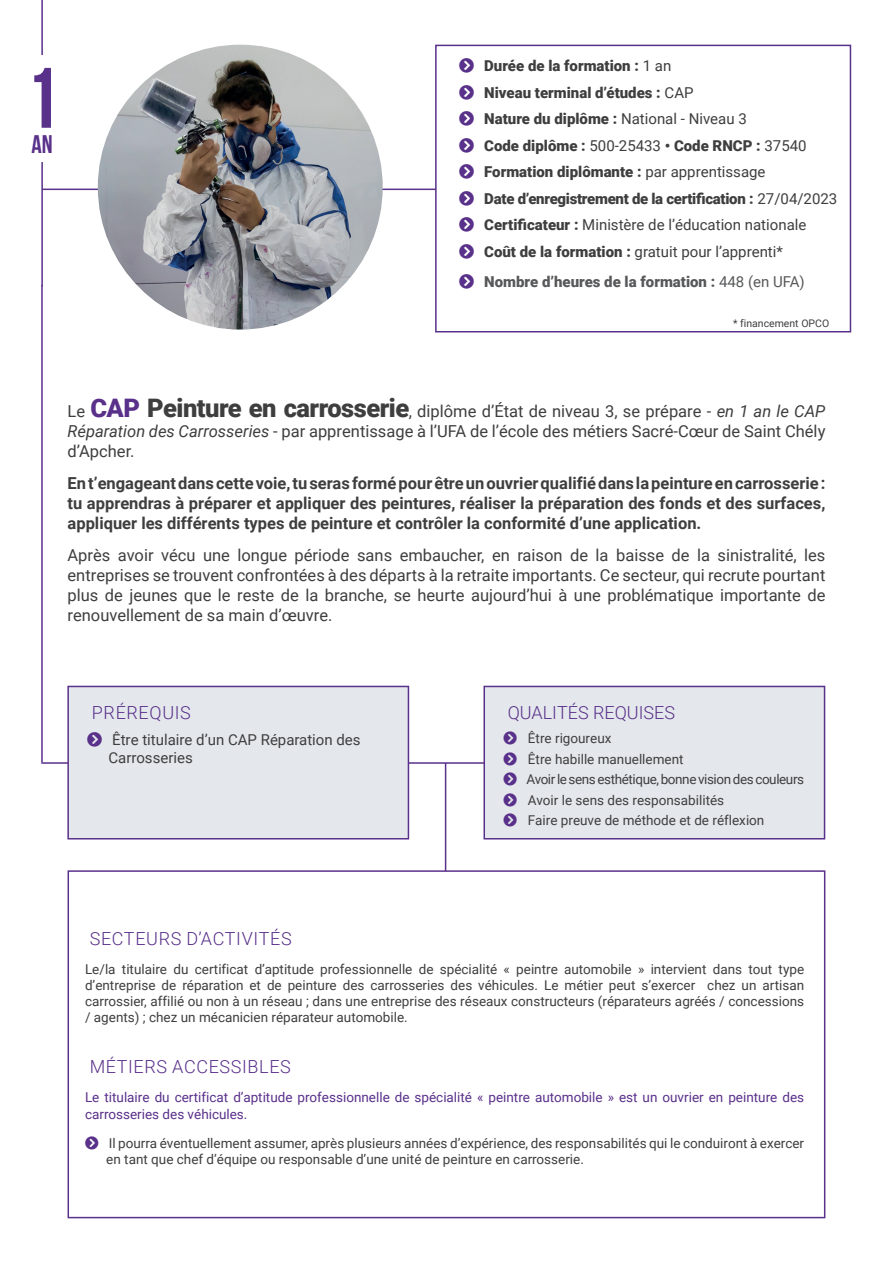
<style>
.page{position:relative;width:893px;height:1263px;background:#fff}
.page>*{position:absolute;margin:0;border:0;box-sizing:border-box;transform-origin:0 0}
.t1{font:700 85.5px "Bebas Neue";color:#59308a}
.t2{font:700 25.5px "Bebas Neue";color:#59308a}
.t3{font:300 18px "Roboto";letter-spacing:.035em;color:#59308a}
.t4{font:300 18px "Roboto";color:#59308a}
.t5{font:16.5px/19.8px "Roboto";color:#3e3e3f;text-align:justify}
.t6{font:700 16.5px/19.8px "Roboto";color:#3e3e3f;text-align:justify}
.t7{font:900 15px/26.5px "Roboto";color:#3e3e3f}
.t8{font:15px/18px "Roboto";color:#3e3e3f}
.t9{font:900 15px "Roboto";color:#57585a}
.t10{font:13.5px/20.4px "Roboto";color:#3e3e3f}
.t11{font:13.5px/16.2px "Roboto";color:#59308a}
.t12{font:10.5px "Roboto";color:#3e3e3f}
.s1{font-weight:400}
.s2{font-weight:900;font-size:25.5px;color:#59308a}
.s3{font-weight:900;font-size:25.5px}
.s4{font-style:italic}
</style>
<div class="page">
<hr style="left:41px;top:0;width:2px;height:286px;background:#59308a">
<div style="left:21px;top:55px;width:43px;height:107px;background:#fff"></div>
<hr style="left:42px;top:189px;width:394px;height:1px;background:#59308a">
<div style="left:435px;top:45px;width:416px;height:287px;border:2px solid #59308a"></div>
<img style="left:98px;top:45px;width:285px;height:285px;border-radius:142px">
<hr style="left:41px;top:285px;width:2px;height:477px;background:#59308a">
<hr style="left:41px;top:762px;width:467px;height:2px;background:#59308a">
<div style="left:67px;top:686px;width:342px;height:153px;background:#e4e8ec;border:2px solid #59308a"></div>
<div style="left:483px;top:686px;width:342px;height:153px;background:#e4e8ec;border:2px solid #59308a"></div>
<hr style="left:445px;top:763px;width:1px;height:120px;background:#59308a">
<div style="left:68px;top:870px;width:757px;height:348px;background:#fff;border:2px solid #59308a"></div>
<h1 class="t1" style="left:25px;top:51px;width:35px">1</h1>
<h2 class="t2" style="left:31px;top:130px;width:23px">an</h2>
<p class="t7" style="left:484px;top:52px;width:355px">Durée de la formation : <span class="s1">1 an<br></span>Niveau terminal d’études : <span class="s1">CAP<br></span>Nature du diplôme : <span class="s1">National - Niveau 3<br></span>Code diplôme : <span class="s1">500-25433</span> • Code RNCP : <span class="s1">37540<br></span>Formation diplômante : <span class="s1">par apprentissage<br></span>Date d’enregistrement de la certification : <span class="s1">27/04/2023<br></span>Certificateur : <span class="s1">Ministère de l’éducation nationale </span>Coût de la formation : <span class="s1">gratuit pour l’apprenti*</span></p>
<p class="t9" style="left:484px;top:271px;width:322px">Nombre d’heures de la formation : <span class="s1">448 (en UFA)</span></p>
<p class="t12" style="left:733px;top:316px;width:98px">* financement OPCO</p>
<p class="t5" style="left:68px;top:401px;width:759px">Le <span class="s2">CAP</span> <span class="s3">Peinture en carrosserie</span>, diplôme d’État de niveau 3, se prépare - <span class="s4">en 1 an le CAP Réparation des Carrosseries</span> - par apprentissage à l’UFA de l’école des métiers Sacré-Cœur de Saint Chély d’Apcher.</p>
<p class="t6" style="left:68px;top:473px;width:759px">En t’engageant dans cette voie, tu seras formé pour être un ouvrier qualifié dans la peinture en carrosserie : tu apprendras à préparer et appliquer des peintures, réaliser la préparation des fonds et des surfaces, appliquer les différents types de peinture et contrôler la conformité d’une application.</p>
<p class="t5" style="left:68px;top:545px;width:759px">Après avoir vécu une longue période sans embaucher, en raison de la baisse de la sinistralité, les entreprises se trouvent confrontées à des départs à la retraite importants. Ce secteur, qui recrute pourtant plus de jeunes que le reste de la branche, se heurte aujourd’hui à une problématique importante de renouvellement de sa main d’œuvre.</p>
<h3 class="t3" style="left:92px;top:700px;width:100px">PRÉREQUIS</h3>
<p class="t8" style="left:108px;top:730px;width:254px">Être titulaire d’un CAP Réparation des<br>Carrosseries</p>
<h3 class="t4" style="left:508px;top:700px;width:169px">QUALITÉS REQUISES</h3>
<p class="t10" style="left:527px;top:728px;width:279px">Être rigoureux<br>Être habille manuellement<br>Avoir le sens esthétique, bonne vision des couleurs Avoir le sens des responsabilités<br>Faire preuve de méthode et de réflexion</p>
<h3 class="t3" style="left:90px;top:925px;width:204px">SECTEURS D’ACTIVITÉS</h3>
<p class="t10" style="left:85px;top:960px;width:721px;line-height:16.2px;text-align:justify">Le/la titulaire du certificat d’aptitude professionnelle de spécialité « peintre automobile » intervient dans tout type d’entreprise de réparation et de peinture des carrosseries des véhicules. Le métier peut s’exercer chez un artisan carrossier, affilié ou non à un réseau ; dans une entreprise des réseaux constructeurs (réparateurs agréés / concessions / agents) ; chez un mécanicien réparateur automobile.</p>
<h3 class="t3" style="left:90px;top:1054px;width:203px">MÉTIERS ACCESSIBLES</h3>
<p class="t11" style="left:85px;top:1089px;width:721px">Le titulaire du certificat d’aptitude professionnelle de spécialité « peintre automobile » est un ouvrier en peinture des carrosseries des véhicules.</p>
<p class="t10" style="left:106px;top:1134px;width:699px;line-height:16.2px">Il pourra éventuellement assumer, après plusieurs années d’expérience, des responsabilités qui le conduiront à exercer en tant que chef d’équipe ou responsable d’une unité de peinture en carrosserie.</p>
</div>
